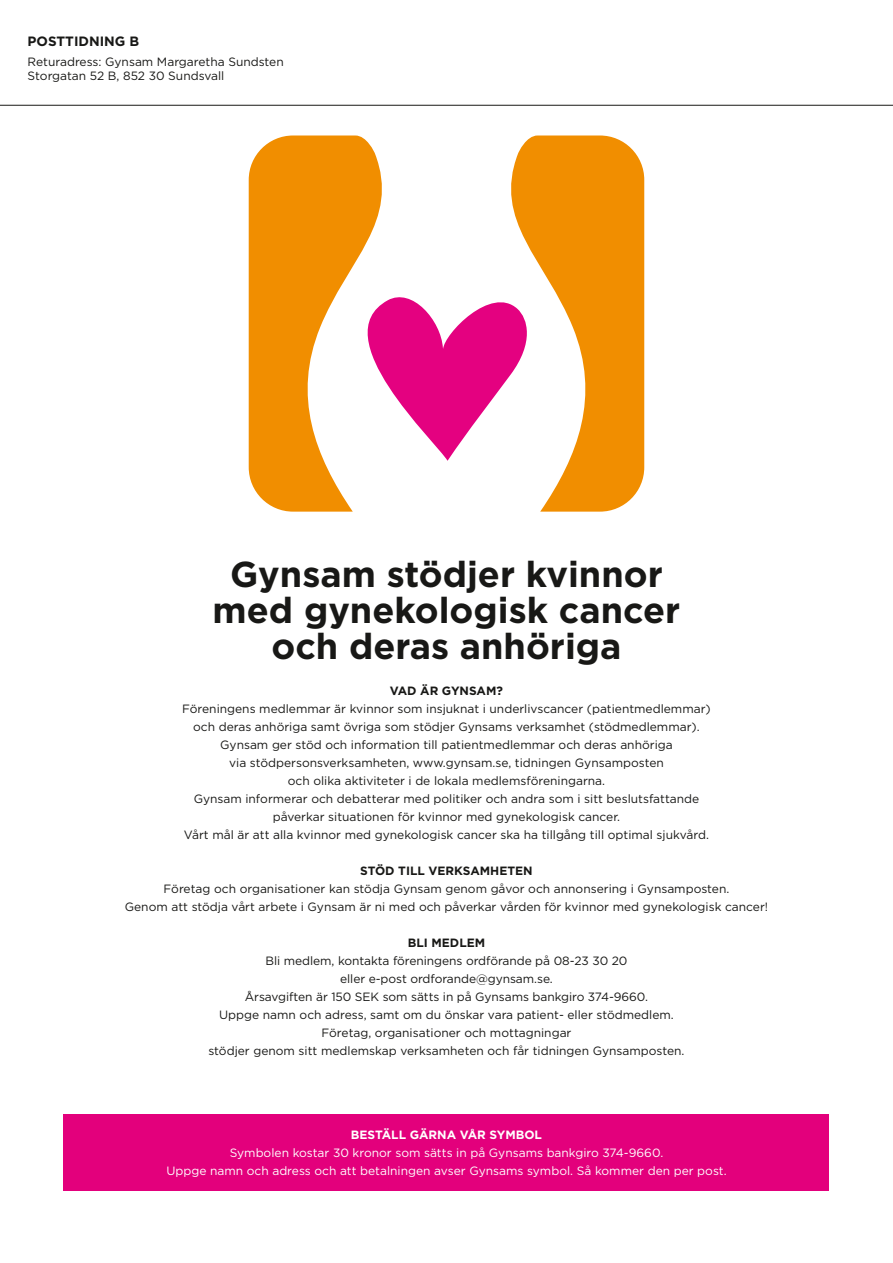
<style>
.page{position:relative;width:893px;height:1263px;background:#fff}
.page>*{position:absolute;margin:0;border:0;box-sizing:border-box;transform-origin:0 0}
.t1{font:700 36px/36px "Gotham";color:#181816;text-align:center}
.t2{font:700 13.5px "Gotham";color:#181816}
.t3{font:12px/18px "Gotham";color:#181816;text-align:center}
.t4{font:12px/18px "Gotham";color:#fff;text-align:center}
.t5{font:700 12px "Gotham";color:#181816}
.t6{font:700 12px "Gotham";color:#fff}
</style>
<div class="page">
<svg style="left:511px;top:135px;width:133px;height:377px;fill:#f18e00"></svg>
<svg style="left:249px;top:135px;width:133px;height:377px;fill:#f18e00"></svg>
<svg style="left:322px;top:285px;width:212px;height:176px"></svg>
<div style="left:64px;top:1114px;width:765px;height:77px;background:#e3007c"></div>
<hr style="left:0;top:105px;width:893px;height:1px;background:#181816">
<p class="t2" style="left:28px;top:33px;width:113px">POSTTIDNING B</p>
<p class="t3" style="left:28px;top:54px;width:258px;line-height:14.4px;text-align:left">Returadress: Gynsam Margaretha Sundsten<br>Storgatan 52 B, 852 30 Sundsvall</p>
<h1 class="t1" style="left:213px;top:556px;width:469px">Gynsam stödjer kvinnor med gynekologisk cancer och deras anhöriga</h1>
<p class="t5" style="left:390px;top:683px;width:115px">VAD ÄR GYNSAM?</p>
<p class="t3" style="left:182px;top:699px;width:530px">Föreningens medlemmar är kvinnor som insjuknat i underlivscancer (patientmedlemmar) och deras anhöriga samt övriga som stödjer Gynsams verksamhet (stödmedlemmar).<br>Gynsam ger stöd och information till patientmedlemmar och deras anhöriga<br>via stödpersonsverksamheten, www.gynsam.se, tidningen Gynsamposten<br>och olika aktiviteter i de lokala medlemsföreningarna.<br>Gynsam informerar och debatterar med politiker och andra som i sitt beslutsfattande påverkar situationen för kvinnor med gynekologisk cancer.<br>Vårt mål är att alla kvinnor med gynekologisk cancer ska ha tillgång till optimal sjukvård.</p>
<p class="t5" style="left:360px;top:863px;width:174px">STÖD TILL VERKSAMHETEN</p>
<p class="t3" style="left:125px;top:879px;width:645px">Företag och organisationer kan stödja Gynsam genom gåvor och annonsering i Gynsamposten.<br>Genom att stödja vårt arbete i Gynsam är ni med och påverkar vården för kvinnor med gynekologisk cancer!</p>
<p class="t5" style="left:408px;top:935px;width:79px">BLI MEDLEM</p>
<p class="t3" style="left:208px;top:951px;width:478px">Bli medlem, kontakta föreningens ordförande på 08-23 30 20<br>eller e-post ordforande@gynsam.se.<br>Årsavgiften är 150 SEK som sätts in på Gynsams bankgiro 374-9660.<br>Uppge namn och adress, samt om du önskar vara patient- eller stödmedlem.<br>Företag, organisationer och mottagningar<br>stödjer genom sitt medlemskap verksamheten och får tidningen Gynsamposten.</p>
<p class="t6" style="left:351px;top:1127px;width:193px">BESTÄLL GÄRNA VÅR SYMBOL</p>
<p class="t4" style="left:166px;top:1144px;width:562px">Symbolen kostar 30 kronor som sätts in på Gynsams bankgiro 374-9660.<br>Uppge namn och adress och att betalningen avser Gynsams symbol. Så kommer den per post.</p>
</div>
